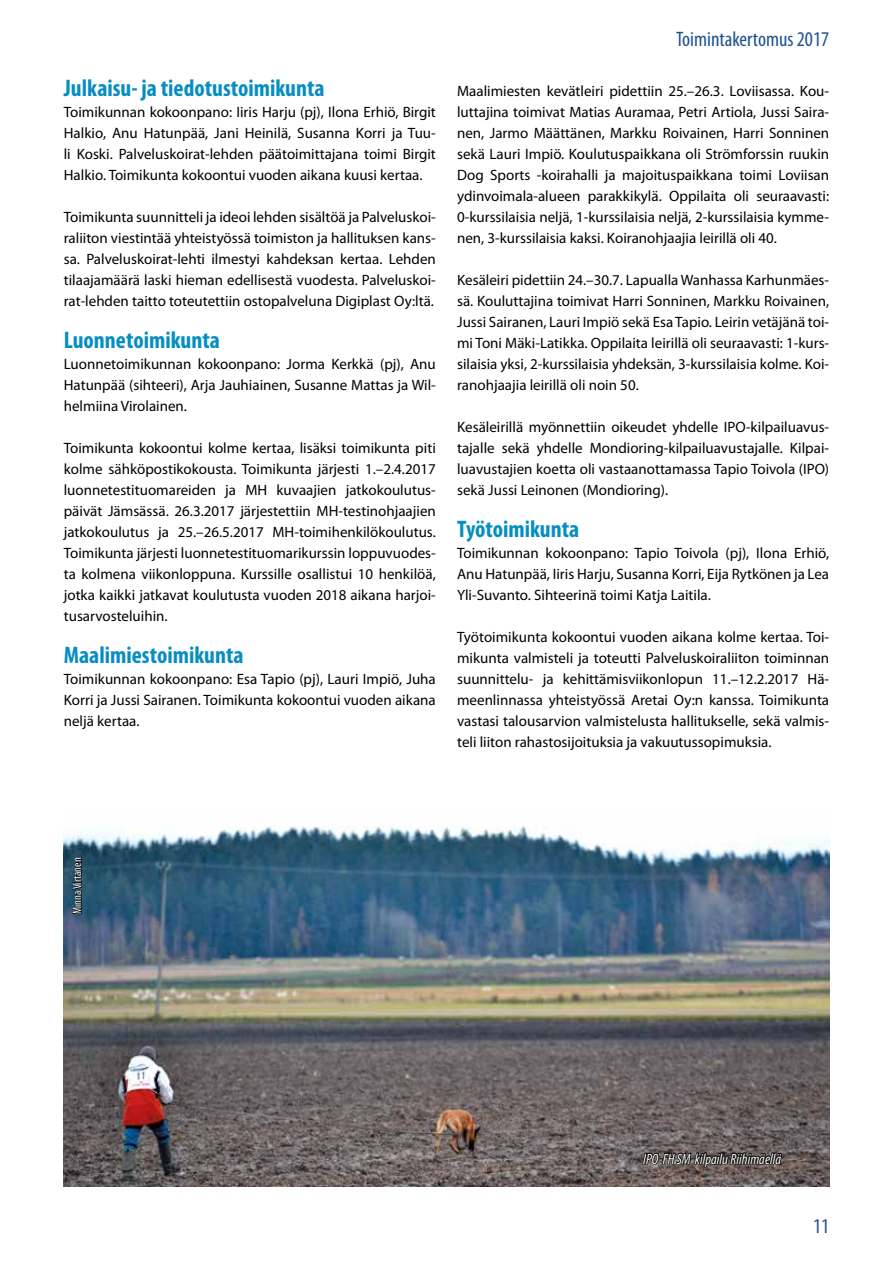
<style>
.page{position:relative;width:893px;height:1263px;background:#fff}
.page>*{position:absolute;margin:0;border:0;box-sizing:border-box;transform-origin:0 0}
.t1{font:700 condensed 24px "Myriad Pro";color:#068ec2}
.t2{font:condensed 21px "Myriad Pro";color:#1f5290}
.t3{font:15px/21px "Myriad Pro";color:#000;text-align:justify}
.t4{font:italic condensed 15px "Myriad Pro";color:#fff}
.t5{font:condensed 12px "Myriad Pro";color:#fff}
</style>
<div class="page">
<img style="left:64px;top:826px;width:765px;height:360px">
<svg style="left:641px;top:1142px;width:142px;height:35px"></svg>
<svg style="left:72px;top:857px;width:10px;height:57px"></svg>
<h1 class="t1" style="left:64px;top:73px;width:262px">Julkaisu- ja tiedotustoimikunta</h1>
<p class="t3" style="left:64px;top:101px;width:374px">Toimikunnan kokoonpano: Iiris Harju (pj), Ilona Erhiö, Birgit Halkio, Anu Hatunpää, Jani Heinilä, Susanna Korri ja Tuu&shy;li Koski. Palveluskoirat-lehden päätoimittajana toimi Birgit Halkio. Toimikunta kokoontui vuoden aikana kuusi kertaa.</p>
<p class="t3" style="left:64px;top:206px;width:374px">Toimikunta suunnitteli ja ideoi lehden sisältöä ja Palveluskoi&shy;raliiton viestintää yhteistyössä toimiston ja hallituksen kans&shy;sa. Palveluskoirat-lehti ilmestyi kahdeksan kertaa. Lehden tilaajamäärä laski hieman edellisestä vuodesta. Palveluskoi&shy;rat-lehden taitto toteutettiin ostopalveluna Digiplast Oy:ltä.</p>
<h1 class="t1" style="left:64px;top:325px;width:158px">Luonnetoimikunta</h1>
<p class="t3" style="left:64px;top:353px;width:374px">Luonnetoimikunnan kokoonpano: Jorma Kerkkä (pj), Anu Hatunpää (sihteeri), Arja Jauhiainen, Susanne Mattas ja Wil&shy;helmiina Virolainen.</p>
<p class="t3" style="left:64px;top:437px;width:374px">Toimikunta kokoontui kolme kertaa, lisäksi toimikunta piti kolme sähköpostikokousta. Toimikunta järjesti 1.–2.4.2017 luonnetestituomareiden ja MH kuvaajien jatkokoulutus&shy;päivät Jämsässä. 26.3.2017 järjestettiin MH-testinohjaajien jatkokoulutus ja 25.–26.5.2017 MH-toimihenkilökoulutus.<br>Toimikunta järjesti luonnetestituomarikurssin loppuvuodes&shy;ta kolmena viikonloppuna. Kurssille osallistui 10 henkilöä, jotka kaikki jatkavat koulutusta vuoden 2018 aikana harjoi&shy;tusarvosteluihin.</p>
<h1 class="t1" style="left:64px;top:640px;width:181px">Maalimiestoimikunta</h1>
<p class="t3" style="left:64px;top:668px;width:374px">Toimikunnan kokoonpano: Esa Tapio (pj), Lauri Impiö, Juha Korri ja Jussi Sairanen. Toimikunta kokoontui vuoden aikana neljä kertaa.</p>
<h2 class="t2" style="left:676px;top:27px;width:155px">Toimintakertomus 2017</h2>
<p class="t3" style="left:457px;top:80px;width:374px">Maalimiesten kevätleiri pidettiin 25.–26.3. Loviisassa. Kou&shy;luttajina toimivat Matias Auramaa, Petri Artiola, Jussi Saira&shy;nen, Jarmo Määttänen, Markku Roivainen, Harri Sonninen sekä Lauri Impiö. Koulutuspaikkana oli Strömforssin ruukin Dog Sports -koirahalli ja majoituspaikkana toimi Loviisan ydinvoimala-alueen parakkikylä. Oppilaita oli seuraavasti:<br>0-kurssilaisia neljä, 1-kurssilaisia neljä, 2-kurssilaisia kymme&shy;nen, 3-kurssilaisia kaksi. Koiranohjaajia leirillä oli 40.</p>
<p class="t3" style="left:457px;top:269px;width:374px">Kesäleiri pidettiin 24.–30.7. Lapualla Wanhassa Karhunmäes&shy;sä. Kouluttajina toimivat Harri Sonninen, Markku Roivainen, Jussi Sairanen, Lauri Impiö sekä Esa Tapio. Leirin vetäjänä toi&shy;mi Toni Mäki-Latikka. Oppilaita leirillä oli seuraavasti: 1-kurs&shy;silaisia yksi, 2-kurssilaisia yhdeksän, 3-kurssilaisia kolme. Koi&shy;ranohjaajia leirillä oli noin 50.</p>
<p class="t3" style="left:457px;top:416px;width:374px">Kesäleirillä myönnettiin oikeudet yhdelle IPO-kilpailuavus&shy;tajalle sekä yhdelle Mondioring-kilpailuavustajalle. Kilpai&shy;luavustajien koetta oli vastaanottamassa Tapio Toivola (IPO) sekä Jussi Leinonen (Mondioring).</p>
<h1 class="t1" style="left:457px;top:514px;width:124px">Työtoimikunta</h1>
<p class="t3" style="left:457px;top:542px;width:374px">Toimikunnan kokoonpano: Tapio Toivola (pj), Ilona Erhiö, Anu Hatunpää, Iiris Harju, Susanna Korri, Eija Rytkönen ja Lea Yli-Suvanto. Sihteerinä toimi Katja Laitila.</p>
<p class="t3" style="left:457px;top:626px;width:374px">Työtoimikunta kokoontui vuoden aikana kolme kertaa. Toi&shy;mikunta valmisteli ja toteutti Palveluskoiraliiton toiminnan suunnittelu- ja kehittämisviikonlopun 11.–12.2.2017 Hä&shy;meenlinnassa yhteistyössä Aretai Oy:n kanssa. Toimikunta vastasi talousarvion valmistelusta hallitukselle, sekä valmis&shy;teli liiton rahastosijoituksia ja vakuutussopimuksia.</p>
<p class="t5" style="left:70px;top:914px;width:58px;rotate:-90deg">Minna Virtanen</p>
<p class="t4" style="left:643px;top:1149px;width:139px">IPO-FH SM-kilpailu Riihimäellä</p>
<h2 class="t2" style="left:813px;top:1213px;width:18px">11</h2>
</div>
